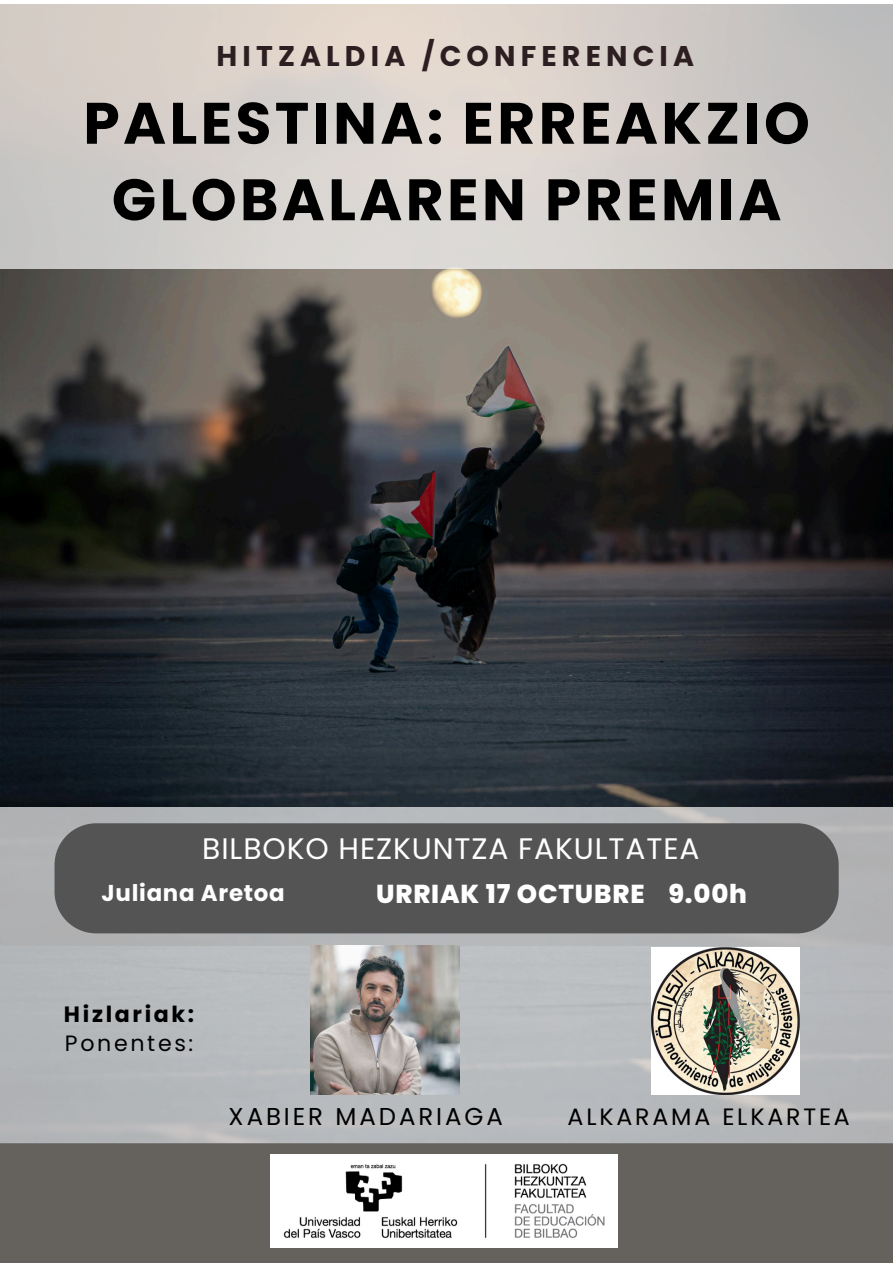
<style>
.page{position:relative;width:893px;height:1263px;background:#fff}
.page>*{position:absolute;margin:0;border:0;box-sizing:border-box;transform-origin:0 0}
.t1{font:700 58.35px/76.5px "Poppins";letter-spacing:.055em;color:#000;text-align:center}
.t2{font:29.7px "Poppins";letter-spacing:.03em;color:#fff}
.t3{font:700 28.5px "Poppins";letter-spacing:.18em;color:#2d1f21}
.t4{font:800 25.95px "Poppins";letter-spacing:.03em;color:#fff}
.t5{font:24.38px "Poppins";letter-spacing:.12em;color:#000}
.t6{font:23.62px "Poppins";letter-spacing:.12em;color:#000}
.t7{font:700 22.95px "Poppins";letter-spacing:.03em;color:#fff}
.t8{font:700 22.12px "Poppins";letter-spacing:.12em;color:#000}
.t9{font:22.12px "Poppins";letter-spacing:.12em;color:#000}
</style>
<div class="page">
<img style="left:0;top:269px;width:893px;height:538px">
<div style="left:0;top:807px;width:893px;height:456px;background:#b6b9bc"></div>
<div style="left:0;top:1143px;width:893px;height:120px;background:#65625e"></div>
<svg style="left:0;top:4px;width:893px;height:265px;background:#d4ceca"></svg>
<img style="left:310px;top:946px;width:149px;height:149px">
<img style="left:651px;top:947px;width:148px;height:148px">
<div style="left:55px;top:823px;width:783px;height:110px;background:#545454"></div>
<img style="left:271px;top:1154px;width:346px;height:93px">
<p class="t3" style="left:216px;top:36px;width:479px">HITZALDIA /CONFERENCIA</p>
<h5 class="t1" style="left:83px;top:85px;width:728px">PALESTINA: ERREAKZIO<br>GLOBALAREN PREMIA</h5>
<p class="t2" style="left:202px;top:828px;width:499px">BILBOKO HEZKUNTZA FAKULTATEA</p>
<p class="t7" style="left:102px;top:877px;width:185px">Juliana Aretoa</p>
<p class="t4" style="left:376px;top:876px;width:372px">URRIAK 17 OCTUBRE 9.00h</p>
<h4 class="t8" style="left:64px;top:998px;width:132px">Hizlariak:</h4>
<h4 class="t9" style="left:65px;top:1027px;width:130px">Ponentes:</h4>
<p class="t5" style="left:229px;top:1099px;width:276px">XABIER MADARIAGA</p>
<p class="t6" style="left:567px;top:1100px;width:284px">ALKARAMA ELKARTEA</p>
</div>
